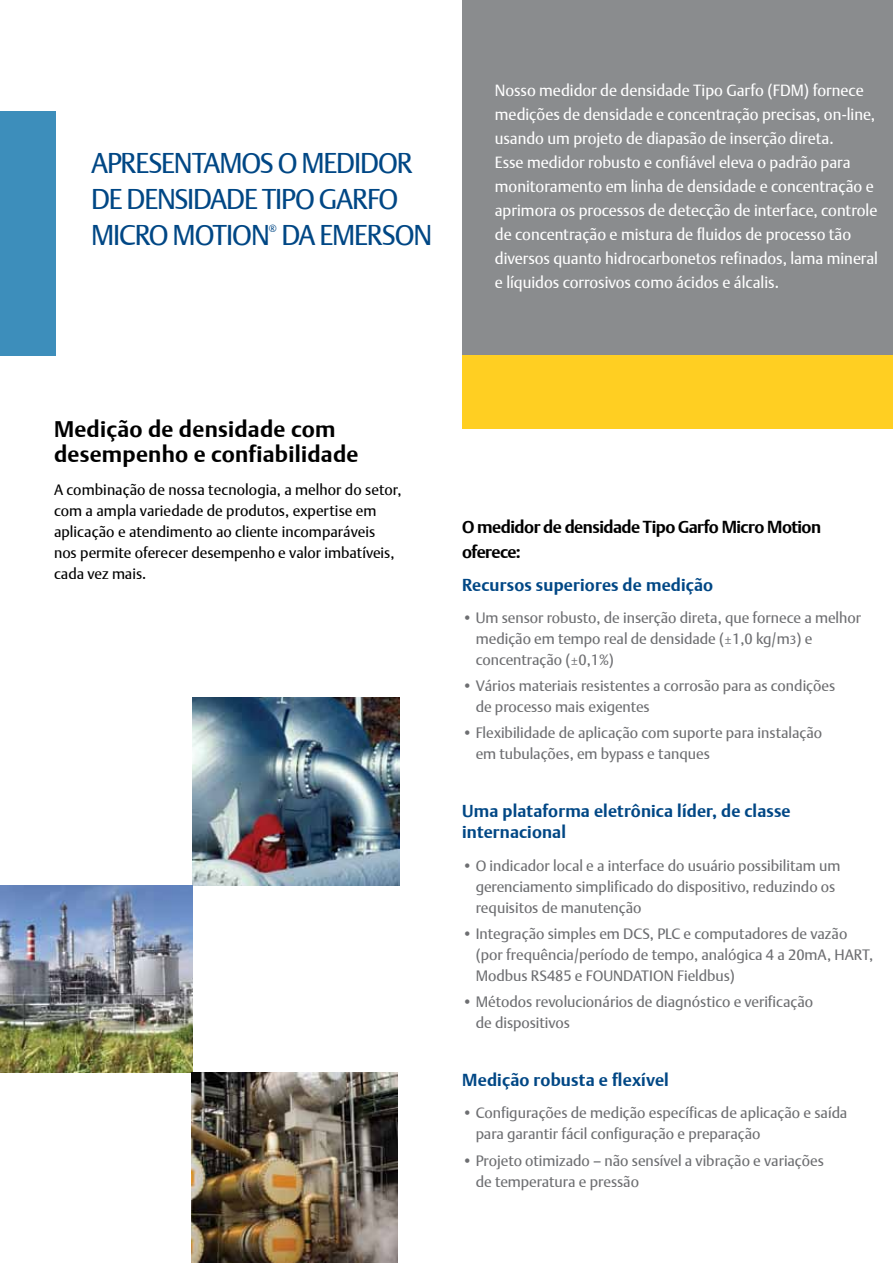
<style>
.page{position:relative;width:893px;height:1263px;background:#fff}
.page>*{position:absolute;margin:0;border:0;box-sizing:border-box;transform-origin:0 0}
.t1{font:28.5px/36px "DTL Argo T";letter-spacing:-.04em;color:#004785;scale:.96 1}
.t2{font:700 22.5px/25.5px "DTL Argo T";letter-spacing:.01em;color:#000}
.t3{font:700 17.4px/25.5px "DTL Argo T";letter-spacing:-.03em;color:#000}
.t4{font:700 17.4px "DTL Argo T";letter-spacing:.01em;color:#004785}
.t5{font:700 17.25px/21px "DTL Argo T";letter-spacing:.01em;color:#004785}
.t6{font:16.2px/24px "DTL Argo T";color:#fff;scale:.96 1}
.t7{font:15px/21px "DTL Argo T";color:#6d6e71}
.t8{font:15px/21px "DTL Argo T";letter-spacing:.005em;color:#000}
.t9{font:10.5px "DTL Argo T";color:#004785;scale:.96 1}
.s1{font-size:12px}
</style>
<div class="page">
<img style="left:192px;top:697px;width:207px;height:188px">
<img style="left:0;top:885px;width:192px;height:187px">
<img style="left:192px;top:1072px;width:206px;height:191px">
<div style="left:462px;top:342px;width:431px;height:87px;background:#ffcf22"></div>
<div style="left:462px;top:0;width:431px;height:355px;background:#8a8c8e"></div>
<div style="left:0;top:111px;width:55px;height:244px;background:#3d8ebb"></div>
<h1 class="t1" style="left:91px;top:145px;width:357px">APRESENTAMOS O MEDIDOR<br>DE DENSIDADE Tipo Garfo<br>MICRO MOTION DA EMERSON</h1>
<p class="t9" style="left:269px;top:222px;width:10px">®</p>
<p class="t6" style="left:495px;top:78px;width:401px">Nosso medidor de densidade Tipo Garfo (FDM) fornece medições de densidade e concentração precisas, on-line, usando um projeto de diapasão de inserção direta.<br>Esse medidor robusto e confiável eleva o padrão para monitoramento em linha de densidade e concentração e aprimora os processos de detecção de interface, controle de concentração e mistura de fluidos de processo tão diversos quanto hidrocarbonetos refinados, lama mineral e líquidos corrosivos como ácidos e álcalis.</p>
<h2 class="t2" style="left:54px;top:416px;width:306px">Medição de densidade com desempenho e confiabilidade</h2>
<p class="t8" style="left:54px;top:479px;width:349px">A combinação de nossa tecnologia, a melhor do setor, com a ampla variedade de produtos, expertise em aplicação e atendimento ao cliente incomparáveis nos permite oferecer desempenho e valor imbatíveis, cada vez mais.</p>
<p class="t3" style="left:462px;top:514px;width:360px">O medidor de densidade Tipo Garfo Micro Motion oferece:</p>
<p class="t5" style="left:462px;top:574px;width:253px">Recursos superiores de medição</p>
<p class="t7" style="left:476px;top:607px;width:387px;text-indent:-13px">• Um sensor robusto, de inserção direta, que fornece a melhor medição em tempo real de densidade (±1,0 kg/m<span class="s1">3</span>) e concentração (±0,1%)</p>
<p class="t7" style="left:476px;top:675px;width:361px;text-indent:-13px">• Vários materiais resistentes a corrosão para as condições de processo mais exigentes</p>
<p class="t7" style="left:476px;top:722px;width:348px;text-indent:-13px">• Flexibilidade de aplicação com suporte para instalação em tubulações, em bypass e tanques</p>
<p class="t5" style="left:462px;top:801px;width:330px">Uma plataforma eletrônica líder, de classe internacional</p>
<p class="t7" style="left:476px;top:855px;width:366px;text-indent:-13px">• O indicador local e a interface do usuário possibilitam um gerenciamento simplificado do dispositivo, reduzindo os requisitos de manutenção</p>
<p class="t7" style="left:476px;top:923px;width:399px;text-indent:-13px">• Integração simples em DCS, PLC e computadores de vazão (por frequência/período de tempo, analógica 4 a 20mA, HART,<br>Modbus RS485 e FOUNDATION Fieldbus)</p>
<p class="t7" style="left:476px;top:991px;width:339px;text-indent:-13px">• Métodos revolucionários de diagnóstico e verificação de dispositivos</p>
<p class="t4" style="left:462px;top:1070px;width:208px">Medição robusta e flexível</p>
<p class="t7" style="left:476px;top:1102px;width:373px;text-indent:-13px">• Configurações de medição específicas de aplicação e saída para garantir fácil configuração e preparação</p>
<p class="t7" style="left:476px;top:1149px;width:350px;text-indent:-13px">• Projeto otimizado – não sensível a vibração e variações de temperatura e pressão</p>
</div>
